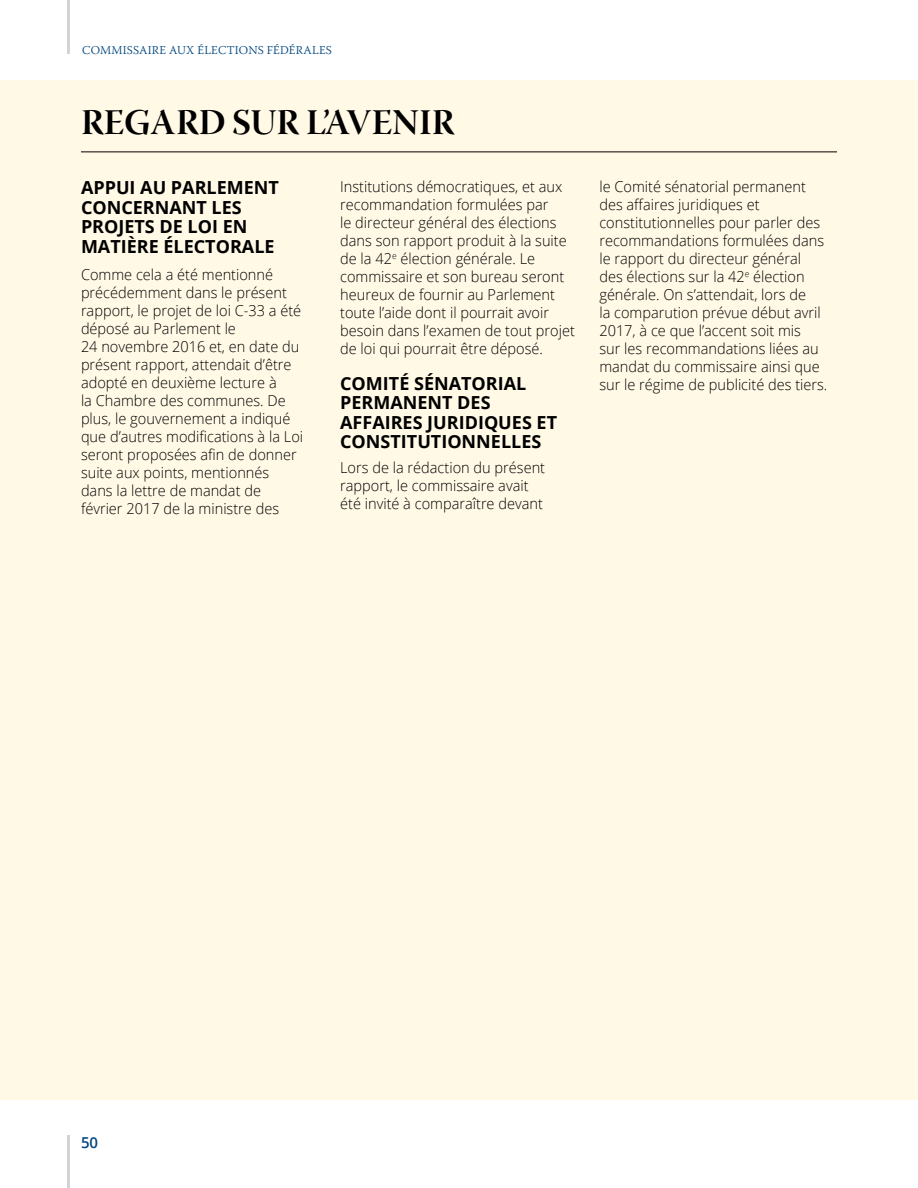
<style>
.page{position:relative;width:918px;height:1188px;background:#fff}
.page>*{position:absolute;margin:0;border:0;box-sizing:border-box;transform-origin:0 0}
.t1{font:36px "Warnock Pro Bold Disp";letter-spacing:.005em;color:#000}
.t2{font:700 18px/19.5px "Open Sans";color:#000}
.t3{font:300 15px/18px "Open Sans";color:#000}
.t4{font:600 15px "Open Sans";color:#00467f}
.t5{font:300 12px "Warnock Pro";letter-spacing:.01em;color:#00467f}
</style>
<div class="page">
<div style="left:0;top:80px;width:918px;height:1020px;background:#fff9e6"></div>
<hr style="left:68px;top:0;width:2px;height:53px;background:#d1d3d4">
<hr style="left:68px;top:1135px;width:2px;height:53px;background:#d1d3d4">
<hr style="left:81px;top:152px;width:756px;height:1px;background:#000">
<p class="t5" style="left:82px;top:43px;width:65px">COMMISSAIRE</p>
<p class="t5" style="left:169px;top:43px;width:37px">AU X ÉLECTION</p>
<p class="t5" style="left:258px;top:43px;width:24px">S FÉDÉRALE</p>
<p class="t5" style="left:326px;top:43px;width:8px">S</p>
<h1 class="t1" style="left:81px;top:101px;width:375px">REGARD SUR L’AVENIR</h1>
<p class="t2" style="left:81px;top:177px;width:199px">APPUI AU PARLEMENT<br>CONCERNANT LES<br>PROJETS DE LOI EN<br>MATIÈRE ÉLECTORALE</p>
<p class="t3" style="left:81px;top:266px;width:224px">Comme cela a été mentionné précédemment dans le présent rapport, le projet de loi C-33 a été déposé au Parlement le<br>24 novembre 2016 et, en date du présent rapport, attendait d’être adopté en deuxième lecture à<br>la Chambre des communes. De plus, le gouvernement a indiqué que d’autres modifications à la Loi seront proposées afin de donner suite aux points, mentionnés dans la lettre de mandat de février 2017 de la ministre des</p>
<p class="t3" style="left:340px;top:177px;width:236px">Institutions démocratiques, et aux recommandation formulées par<br>le directeur général des élections dans son rapport produit à la suite de la 42<sup>e</sup> élection générale. Le commissaire et son bureau seront heureux de fournir au Parlement toute l’aide dont il pourrait avoir besoin dans l’examen de tout projet de loi qui pourrait être déposé.</p>
<p class="t2" style="left:340px;top:373px;width:218px">COMITÉ SÉNATORIAL<br>PERMANENT DES<br>AFFAIRES JURIDIQUES ET<br>CONSTITUTIONNELLES</p>
<p class="t3" style="left:340px;top:458px;width:206px">Lors de la rédaction du présent rapport, le commissaire avait été invité à comparaître devant</p>
<p class="t3" style="left:599px;top:177px;width:230px">le Comité sénatorial permanent des affaires juridiques et constitutionnelles pour parler des recommandations formulées dans le rapport du directeur général des élections sur la 42<sup>e</sup> élection générale. On s’attendait, lors de<br>la comparution prévue début avril<br>2017, à ce que l’accent soit mis<br>sur les recommandations liées au mandat du commissaire ainsi que sur le régime de publicité des tiers.</p>
<p class="t4" style="left:81px;top:1133px;width:19px">50</p>
</div>
